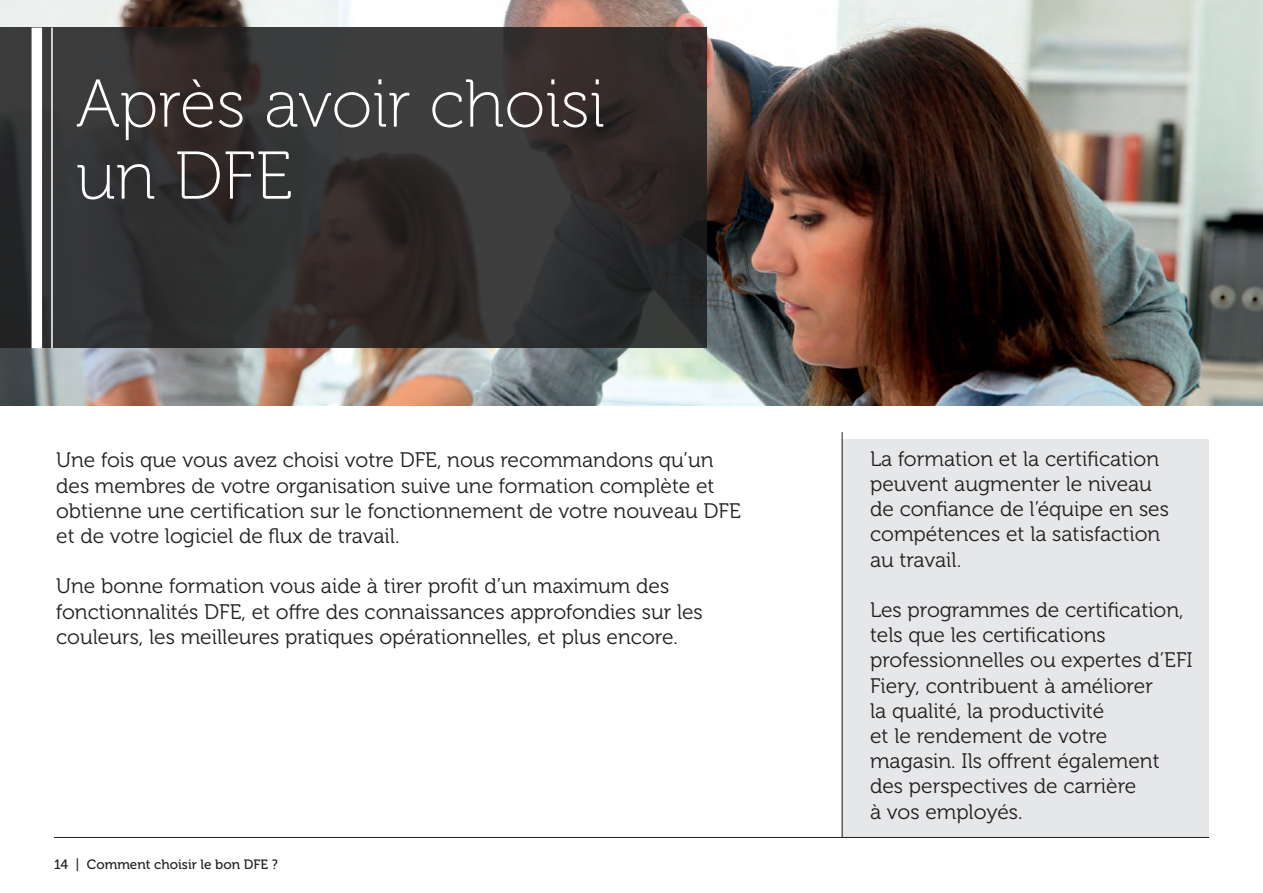
<style>
.page{position:relative;width:1263px;height:893px;background:#fff}
.page>*{position:absolute;margin:0;border:0;box-sizing:border-box;transform-origin:0 0}
.t1{font:67.5px/72px "Museo 100";color:#fff}
.t2{font:21px/25.2px "Museo 300";color:#231f20}
.t3{font:13.5px "Museo 500";color:#231f20}
</style>
<div class="page">
<img style="left:0;top:0;width:1263px;height:405px">
<svg style="left:0;top:28px;width:707px;height:320px;background:#323030"></svg>
<hr style="left:51px;top:28px;width:2px;height:320px;background:#fff">
<div style="left:32px;top:28px;width:10px;height:320px;background:#fff"></div>
<div style="left:842px;top:439px;width:367px;height:398px;background:#e6e7e9"></div>
<hr style="left:842px;top:432px;width:1px;height:405px;background:#231f20">
<hr style="left:54px;top:837px;width:1155px;height:1px;background:#231f20">
<h1 class="t1" style="left:76px;top:69px;width:531px">Après avoir choisi un DFE</h1>
<p class="t2" style="left:56px;top:448px;width:686px">Une fois que vous avez choisi votre DFE, nous recommandons qu’un des membres de votre organisation suive une formation complète et obtienne une certification sur le fonctionnement de votre nouveau DFE et de votre logiciel de flux de travail.</p>
<p class="t2" style="left:56px;top:574px;width:648px">Une bonne formation vous aide à tirer profit d’un maximum des fonctionnalités DFE, et offre des connaissances approfondies sur les couleurs, les meilleures pratiques opérationnelles, et plus encore.</p>
<p class="t3" style="left:54px;top:857px;width:225px">14 | Comment choisir le bon DFE ?</p>
<p class="t2" style="left:870px;top:446px;width:300px">La formation et la certification peuvent augmenter le niveau de confiance de l’équipe en ses compétences et la satisfaction au travail.</p>
<p class="t2" style="left:870px;top:598px;width:324px">Les programmes de certification, tels que les certifications professionnelles ou expertes d’EFI<br>Fiery, contribuent à améliorer<br>la qualité, la productivité<br>et le rendement de votre magasin. Ils offrent également des perspectives de carrière<br>à vos employés.</p>
</div>
